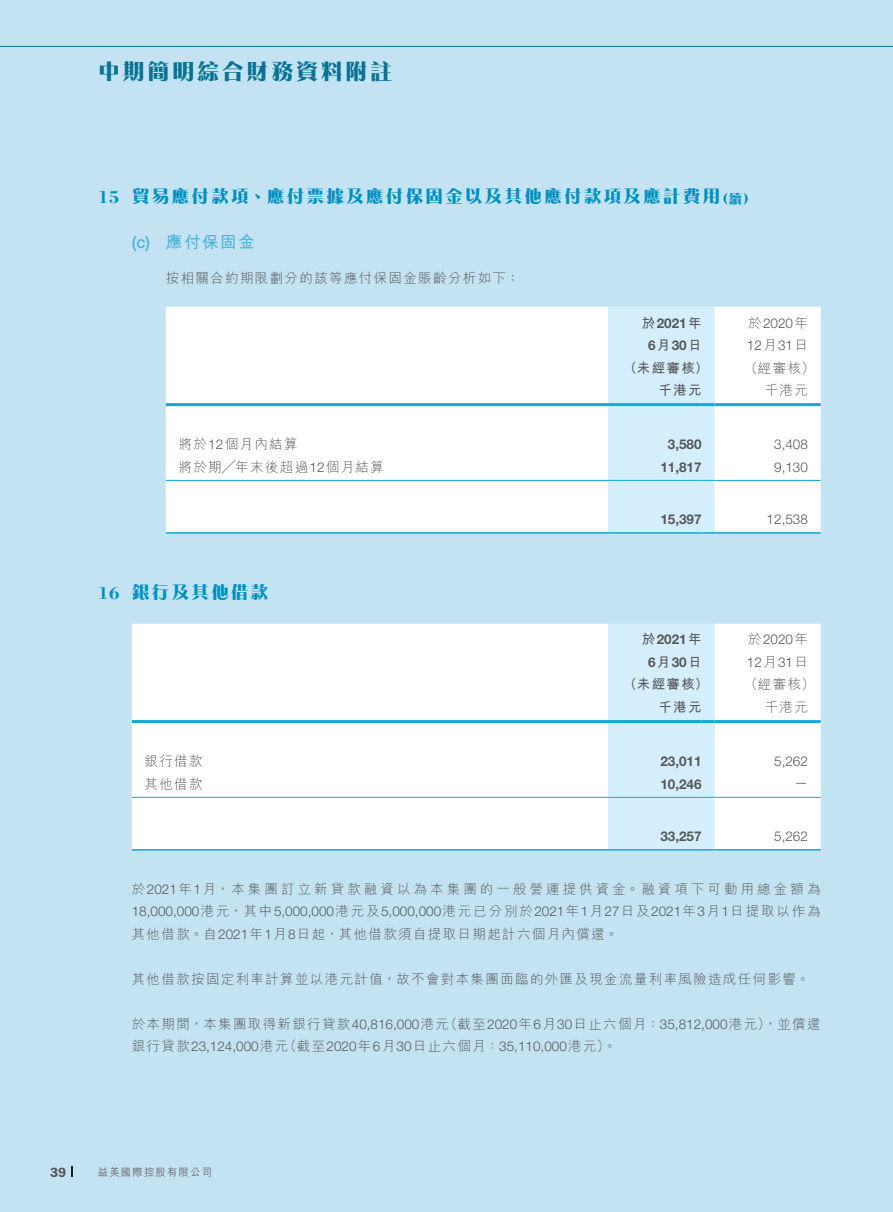
<style>
.page{position:relative;width:893px;height:1212px;background:#c4e3f2}
.page>*{position:absolute;margin:0;border:0;box-sizing:border-box;transform-origin:0 0}
.t1{font:800 22.5px "M Razor HK";letter-spacing:.1em;color:#087393}
.t2{font:800 18px "M Razor HK";letter-spacing:.1em;color:#0091c1}
.t3{font:700 18px "Bodoni Std";color:#0091c1}
.t4{font:700 16.5px "M Hei HK";letter-spacing:.1em;color:#4ab5db}
.t5{font:500 16.5px "Helvetica Neue LT Std";color:#4ab5db}
.t6{font:300 13.5px/22.5px "M Hei HK";letter-spacing:.1em;color:#57585a}
.t7{font:300 13.5px/22.5px "Helvetica Neue LT Std";color:#57585a}
.t8{font:700 13.5px/22.5px "Helvetica Neue LT Std";color:#57585a;text-align:center}
.t9{font:300 13.5px "M Hei HK";letter-spacing:.225em;color:#57585a}
.t10{font:700 13.5px "M Hei HK";letter-spacing:.1em;color:#57585a}
.t11{font:800 13.5px "M Razor HK";color:#0091c1}
.t12{font:600 13.5px "ITC Franklin Gothic Std";color:#57585a}
.t13{font:500 10.5px "M Hei HK";letter-spacing:.1em;color:#6c6d70}
.s1{font-family:"M Hei HK"}
.s2{font-family:"Helvetica Neue LT Std"}
</style>
<div class="page">
<hr style="left:0;top:46px;width:893px;height:1px;background:#087393">
<div style="left:166px;top:307px;width:655px;height:225px;background:#fff"></div>
<hr style="left:166px;top:480px;width:442px;height:1px;background:#13a8d5">
<hr style="left:714px;top:480px;width:94px;height:1px;background:#13a8d5">
<svg style="left:808px;top:480px;width:13px;height:1px"></svg>
<hr style="left:166px;top:532px;width:442px;height:2px;background:#13a8d5">
<hr style="left:714px;top:532px;width:94px;height:2px;background:#13a8d5">
<svg style="left:808px;top:532px;width:13px;height:2px"></svg>
<hr style="left:166px;top:403px;width:442px;height:3px;background:#13a8d5">
<div style="left:608px;top:307px;width:106px;height:227px;background:#d4effb"></div>
<hr style="left:714px;top:403px;width:94px;height:3px;background:#13a8d5">
<svg style="left:808px;top:403px;width:13px;height:3px"></svg>
<div style="left:132px;top:624px;width:689px;height:225px;background:#fff"></div>
<hr style="left:132px;top:797px;width:476px;height:1px;background:#13a8d5">
<hr style="left:714px;top:797px;width:94px;height:1px;background:#13a8d5">
<svg style="left:808px;top:797px;width:13px;height:1px"></svg>
<hr style="left:132px;top:849px;width:476px;height:1px;background:#13a8d5">
<hr style="left:714px;top:849px;width:94px;height:1px;background:#13a8d5">
<svg style="left:808px;top:849px;width:13px;height:1px"></svg>
<hr style="left:132px;top:720px;width:476px;height:3px;background:#13a8d5">
<div style="left:608px;top:624px;width:106px;height:226px;background:#d4effb"></div>
<hr style="left:714px;top:720px;width:94px;height:3px;background:#13a8d5">
<svg style="left:808px;top:720px;width:13px;height:3px"></svg>
<h1 class="t1" style="left:98px;top:60px;width:296px">中期簡明綜合財務資料附註</h1>
<h2 class="t3" style="left:98px;top:186px;width:23px">15</h2>
<h2 class="t2" style="left:132px;top:188px;width:590px">貿易應付款項、應付票據及應付保固金以及其他應付款項及應計費用</h2>
<p class="t11" style="left:715px;top:192px;width:42px">（續(</p>
<p class="t5" style="left:132px;top:233px;width:20px">c( )</p>
<p class="t4" style="left:166px;top:230px;width:91px">應付保固金</p>
<p class="t6" style="left:166px;top:266px;width:355px">按相關合約期限劃分的該等應付保固金賬齡分析如下：</p>
<p class="t8" style="left:642px;top:311px;width:61px"><span class="s1">於</span>2021<span class="s1">年<br></span>6<span class="s1">月</span>30<span class="s1">日</span></p>
<p class="t10" style="left:623px;top:358px;width:87px">（未經審核(</p>
<p class="t10" style="left:658px;top:380px;width:45px">千港元</p>
<p class="t7" style="left:747px;top:311px;width:63px"><span class="s1">於</span>2020<span class="s1">年<br></span>12<span class="s1">月</span>31<span class="s1">日</span></p>
<p class="t6" style="left:765px;top:356px;width:51px;text-indent:-20px">（經審核(千港元</p>
<p class="t6" style="left:179px;top:433px;width:120px">將於<span class="s2">12</span>個月內結算</p>
<p class="t6" style="left:179px;top:455px;width:207px">將於期╱年末後超過<span class="s2">12</span>個月結算</p>
<p class="t8" style="left:668px;top:433px;width:35px">3,580</p>
<p class="t7" style="left:774px;top:433px;width:35px">3,408</p>
<p class="t8" style="left:660px;top:456px;width:43px">11,817</p>
<p class="t7" style="left:774px;top:456px;width:35px">9,130</p>
<p class="t8" style="left:660px;top:508px;width:43px">15,397</p>
<p class="t7" style="left:767px;top:508px;width:43px">12,538</p>
<h2 class="t3" style="left:98px;top:582px;width:23px">16</h2>
<h2 class="t2" style="left:132px;top:583px;width:138px">銀行及其他借款</h2>
<p class="t8" style="left:642px;top:628px;width:61px"><span class="s1">於</span>2021<span class="s1">年<br></span>6<span class="s1">月</span>30<span class="s1">日</span></p>
<p class="t10" style="left:623px;top:675px;width:87px">（未經審核(</p>
<p class="t10" style="left:658px;top:697px;width:45px">千港元</p>
<p class="t7" style="left:747px;top:628px;width:63px"><span class="s1">於</span>2020<span class="s1">年<br></span>12<span class="s1">月</span>31<span class="s1">日</span></p>
<p class="t6" style="left:765px;top:673px;width:51px;text-indent:-20px">（經審核(千港元</p>
<p class="t6" style="left:145px;top:750px;width:60px">銀行借款</p>
<p class="t6" style="left:145px;top:772px;width:60px">其他借款</p>
<p class="t8" style="left:660px;top:750px;width:43px">23,011</p>
<p class="t8" style="left:660px;top:772px;width:43px">10,246</p>
<p class="t7" style="left:774px;top:750px;width:35px">5,262</p>
<p class="t7" style="left:794px;top:770px;width:15px">—</p>
<p class="t8" style="left:660px;top:825px;width:43px">33,257</p>
<p class="t9" style="left:132px;top:882px;width:690px">於<span class="s2">2021</span>年<span class="s2">1</span>月，本集團訂立新貸款融資以為本集團的一般營運提供資金。融資項下可動用總金額為</p>
<p class="t7" style="left:132px;top:900px;width:690px">18,000,000<span class="s1">港元，其中</span>5,000,000<span class="s1">港元及</span>5,000,000<span class="s1">港元已分別於</span>2021<span class="s1">年</span>1<span class="s1">月</span>27<span class="s1">日及</span>2021<span class="s1">年</span>3<span class="s1">月</span>1<span class="s1">日提取以作為</span></p>
<p class="t6" style="left:132px;top:922px;width:488px">其他借款。自<span class="s2">2021</span>年<span class="s2">1</span>月<span class="s2">8</span>日起，其他借款須自提取日期起計六個月內償還。</p>
<p class="t6" style="left:132px;top:967px;width:679px">其他借款按固定利率計算並以港元計值，故不會對本集團面臨的外匯及現金流量利率風險造成任何影響。</p>
<p class="t6" style="left:444px;top:1012px;width:378px">（截至<span class="s2">2020</span>年<span class="s2">6</span>月<span class="s2">30</span>日止六個月：<span class="s2">35,812,000</span>港元，）並償還</p>
<p class="t7" style="left:774px;top:825px;width:35px">5,262</p>
<p class="t6" style="left:132px;top:1012px;width:319px">於本期間，本集團取得新銀行貸款<span class="s2">40,816,000</span>港元</p>
<p class="t7" style="left:283px;top:1035px;width:335px"><span class="s1">（截至</span>2020<span class="s1">年</span>6<span class="s1">月</span>30<span class="s1">日止六個月：</span>35,110,000<span class="s1">港元。(</span></p>
<p class="t7" style="left:132px;top:1035px;width:158px"><span class="s1">銀行貸款</span>23,124,000<span class="s1">港元</span></p>
<p class="t12" style="left:50px;top:1164px;width:18px">39</p>
<p class="t13" style="left:98px;top:1164px;width:116px">益美國際控股有限公司</p>
</div>
